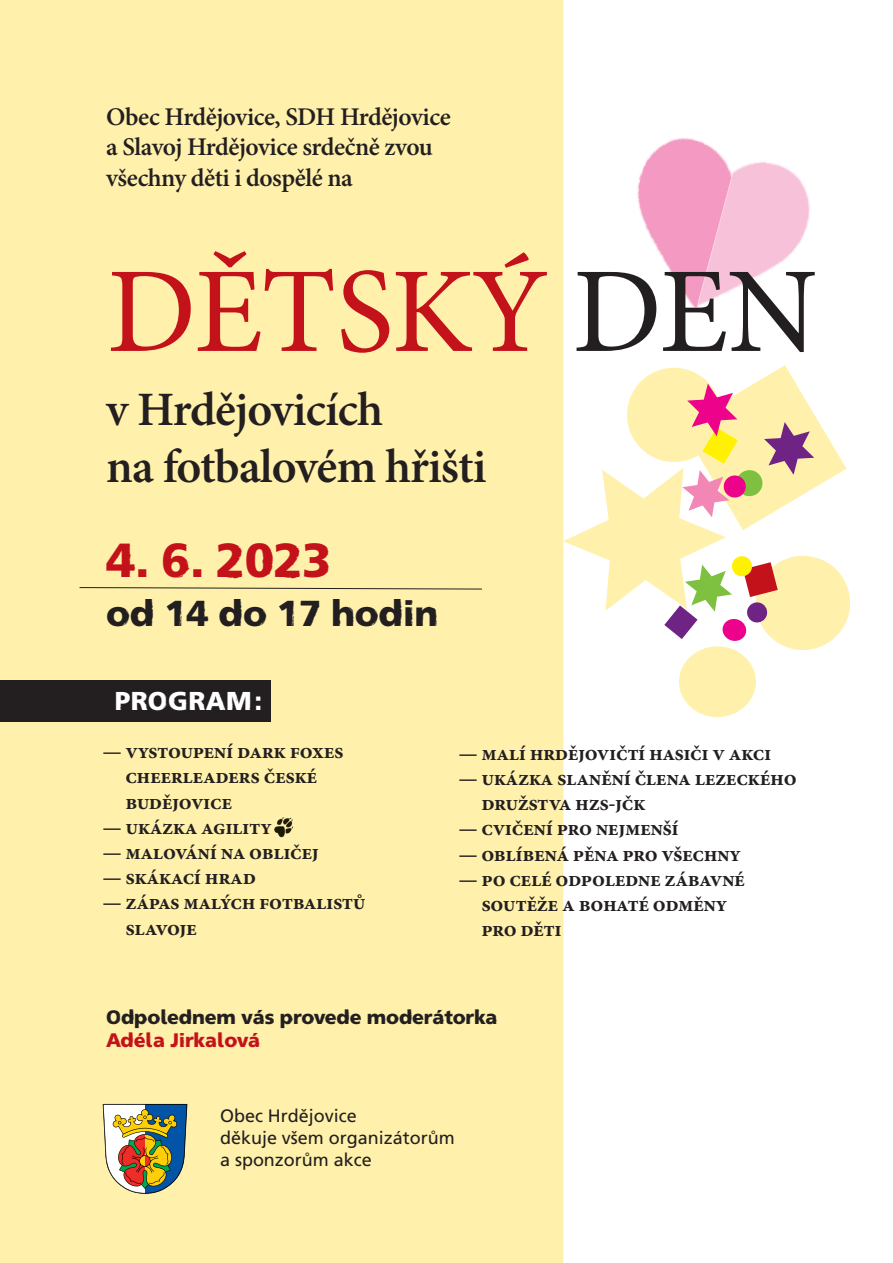
<style>
.page{position:relative;width:893px;height:1263px;background:#fff}
.page>*{position:absolute;margin:0;border:0;box-sizing:border-box;transform-origin:0 0}
.t1{font:121.5px "Minion Pro";letter-spacing:-.015em;color:#c4121a}
.t2{font:600 48px/57.6px "Minion Pro";letter-spacing:-.02em;color:#231f20}
.t3{font:47.7px "Cherm Poster";color:#c4121a}
.t4{font:36px "Cherm Poster";letter-spacing:-.02em;color:#231f20}
.t5{font:25.8px "Cherm Poster";letter-spacing:.02em;color:#fff}
.t6{font:600 25.5px/30.6px "Minion Pro";letter-spacing:-.02em;color:#231f20}
.t7{font:700 21px/25.2px "Minion Pro";letter-spacing:-.02em;color:#231f20}
.t8{font:19.5px "Cherm Poster";letter-spacing:-.02em;color:#231f20}
.t9{font:19.5px "Cherm Poster";letter-spacing:-.02em;color:#c4121a}
.t10{font:18px/21.6px "Frutiger CE";color:#231f20}
.s1{color:#231f20}
</style>
<div class="page">
<div style="left:755px;top:555px;width:95px;height:95px;background:#fff1ab;border-radius:50%"></div>
<div style="left:679px;top:646px;width:77px;height:71px;background:#fff1ab;border-radius:50%"></div>
<img style="left:637px;top:138px;width:53px;height:165px">
<img style="left:744px;top:161px;width:66px;height:123px">
<img style="left:690px;top:138px;width:54px;height:171px">
<div style="left:0;top:0;width:563px;height:1263px;background:#fff1ab"></div>
<img style="left:103px;top:1104px;width:84px;height:90px">
<svg style="left:79px;top:587px;width:404px;height:3px"></svg>
<svg style="left:563px;top:365px;width:283px;height:277px"></svg>
<div style="left:0;top:680px;width:270px;height:42px;background:#231f20"></div>
<img style="left:269px;top:811px;width:29px;height:30px">
<p class="t6" style="left:106px;top:101px;width:346px">Obec Hrdějovice, SDH Hrdějovice a Slavoj Hrdějovice srdečně zvou všechny děti i dospělé na</p>
<h1 class="t1" style="left:107px;top:238px;width:712px">DĚTSKÝ <span class="s1">DEN</span></h1>
<h2 class="t2" style="left:106px;top:379px;width:382px">v Hrdějovicích<br>na fotbalovém hřišti</h2>
<h3 class="t3" style="left:106px;top:533px;width:227px">4. 6. 2023</h3>
<h3 class="t4" style="left:106px;top:592px;width:334px">od 14 do 17 hodin</h3>
<p class="t5" style="left:115px;top:686px;width:149px">PROGRAM:</p>
<p class="t7" style="left:125px;top:738px;width:220px;text-indent:-23px">— vystoupení Dark Foxes<br>Cheerleaders České<br>Budějovice</p>
<p class="t7" style="left:102px;top:814px;width:171px">— ukázka agility</p>
<p class="t7" style="left:102px;top:839px;width:218px">— malování na obličej</p>
<p class="t7" style="left:102px;top:864px;width:155px">— skákací hrad</p>
<p class="t7" style="left:125px;top:890px;width:242px;text-indent:-23px">— zápas malých fotbalistů<br>Slavoje</p>
<p class="t7" style="left:458px;top:740px;width:314px">— malí hrdějovičtí hasiči v akci</p>
<p class="t7" style="left:481px;top:765px;width:317px;text-indent:-23px">— ukázka slanění člena lezeckého družstva HZS-Jčk</p>
<p class="t7" style="left:458px;top:815px;width:222px">— cvičení pro nejmenší</p>
<p class="t7" style="left:458px;top:841px;width:284px">— oblíbená pěna pro všechny</p>
<p class="t7" style="left:481px;top:866px;width:265px;text-indent:-23px">— po celé odpoledne zábavné soutěže a bohaté odměny pro děti</p>
<p class="t8" style="left:106px;top:1005px;width:393px">Odpolednem vás provede moderátorka</p>
<p class="t9" style="left:106px;top:1029px;width:156px">Adéla Jirkalová</p>
<p class="t10" style="left:220px;top:1106px;width:236px">Obec Hrdějovice<br>děkuje všem organizátorům a sponzorům akce</p>
</div>
